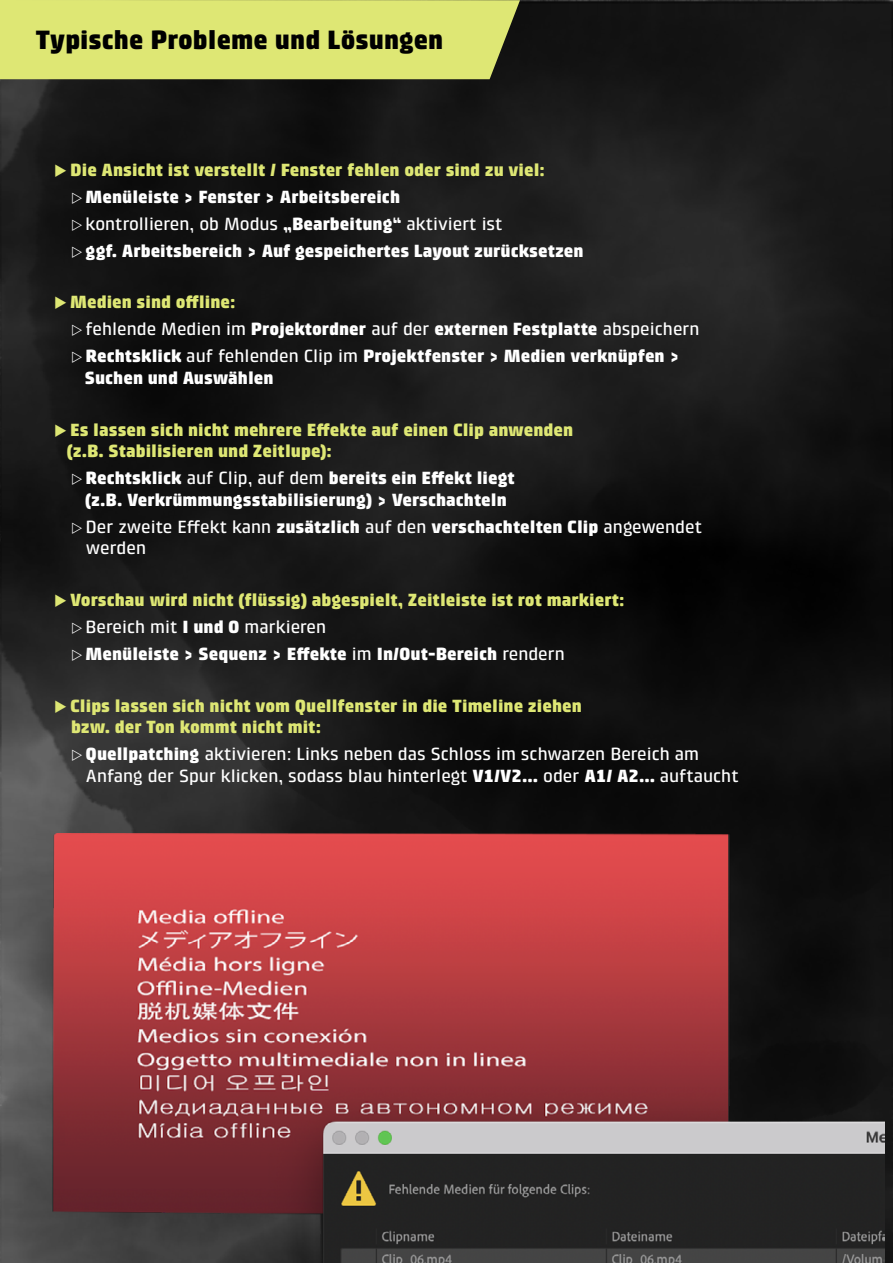
<style>
.page{position:relative;width:893px;height:1263px;background:#fff}
.page>*{position:absolute;margin:0;border:0;box-sizing:border-box;transform-origin:0 0}
.t1{font:900 27px "Klint Std";color:#000}
.t2{font:900 18px/27px "Klint Std";color:#fff}
.t3{font:900 18px/21.6px "Klint Std";color:#dee774}
.t4{font:500 18px/21.6px "Klint Std";color:#fff}
.s1{color:#dee774}
.s2{font-weight:500}
.s3{font-weight:900}
.s4{font-weight:500;color:#fff}
.s5{color:#fff}
</style>
<div class="page">
<img style="left:0;top:0;width:893px;height:1263px">
<div style="left:0;top:0;width:520px;height:79px;background:#dee774"></div>
<img style="left:17px;top:833px;width:868px;height:430px">
<svg style="left:72px;top:192px;width:10px;height:12px"></svg>
<svg style="left:72px;top:219px;width:10px;height:12px"></svg>
<svg style="left:72px;top:246px;width:10px;height:12px"></svg>
<svg style="left:72px;top:325px;width:10px;height:11px"></svg>
<svg style="left:72px;top:352px;width:10px;height:11px"></svg>
<svg style="left:72px;top:474px;width:10px;height:11px"></svg>
<svg style="left:72px;top:522px;width:10px;height:12px"></svg>
<svg style="left:72px;top:622px;width:10px;height:12px"></svg>
<svg style="left:72px;top:649px;width:10px;height:12px"></svg>
<svg style="left:72px;top:750px;width:10px;height:11px"></svg>
<h1 class="t1" style="left:36px;top:24px;width:409px">Typische Probleme und Lösungen</h1>
<p class="t2" style="left:86px;top:156px;width:500px;text-indent:-32px"><span class="s1">◆ Die Ansicht ist verstellt / Fenster fehlen oder sind zu viel:<br></span>Menüleiste &gt; Fenster &gt; Arbeitsbereich<br><span class="s2">kontrollieren, ob Modus</span> „Bearbeitung“ <span class="s2">aktiviert ist<br></span>ggf. Arbeitsbereich &gt; Auf gespeichertes Layout zurücksetzen</p>
<p class="t2" style="left:86px;top:289px;width:615px;text-indent:-32px"><span class="s1">◆ Medien sind offline:<br></span><span class="s2">fehlende Medien im</span> Projektordner <span class="s2">auf der</span> externen Festplatte <span class="s2">abspeichern<br></span>Rechtsklick <span class="s2">auf fehlenden Clip im</span> Projektfenster &gt; Medien verknüpfen &gt;</p>
<p class="t2" style="left:85px;top:365px;width:190px">Suchen und Auswählen</p>
<p class="t3" style="left:67px;top:419px;width:508px;text-indent:-13px">◆ Es lassen sich nicht mehrere Effekte auf einen Clip anwenden (z.B. Stabilisieren und Zeitlupe):</p>
<p class="t2" style="left:85px;top:467px;width:431px;line-height:21.6px">Rechtsklick <span class="s2">auf Clip, auf dem</span> bereits ein Effekt liegt (z.B. Verkrümmungsstabilisierung) &gt; Verschachteln</p>
<p class="t4" style="left:86px;top:516px;width:618px">Der zweite Effekt kann <span class="s3">zusätzlich</span> auf den <span class="s3">verschachtelten Clip</span> angewendet werden</p>
<p class="t3" style="left:86px;top:587px;width:540px;line-height:27px;text-indent:-32px">◆ Vorschau wird nicht (flüssig) abgespielt, Zeitleiste ist rot markiert:<br><span class="s4">Bereich mit</span> <span class="s5">I und O</span> <span class="s4">markieren<br></span><span class="s5">Menüleiste &gt; Sequenz &gt; Effekte</span> <span class="s4">im</span> <span class="s5">In/Out-Bereich</span> <span class="s4">rendern</span></p>
<p class="t3" style="left:71px;top:695px;width:512px;text-indent:-17px">◆ Clips lassen sich nicht vom Quellfenster in die Timeline ziehen bzw. der Ton kommt nicht mit:</p>
<p class="t4" style="left:86px;top:743px;width:655px"><span class="s3">Quellpatching</span> aktivieren: Links neben das Schloss im schwarzen Bereich am<br>Anfang der Spur klicken, sodass blau hinterlegt <span class="s3">V1/V2...</span> oder <span class="s3">A1/ A2...</span> auftaucht</p>
</div>
